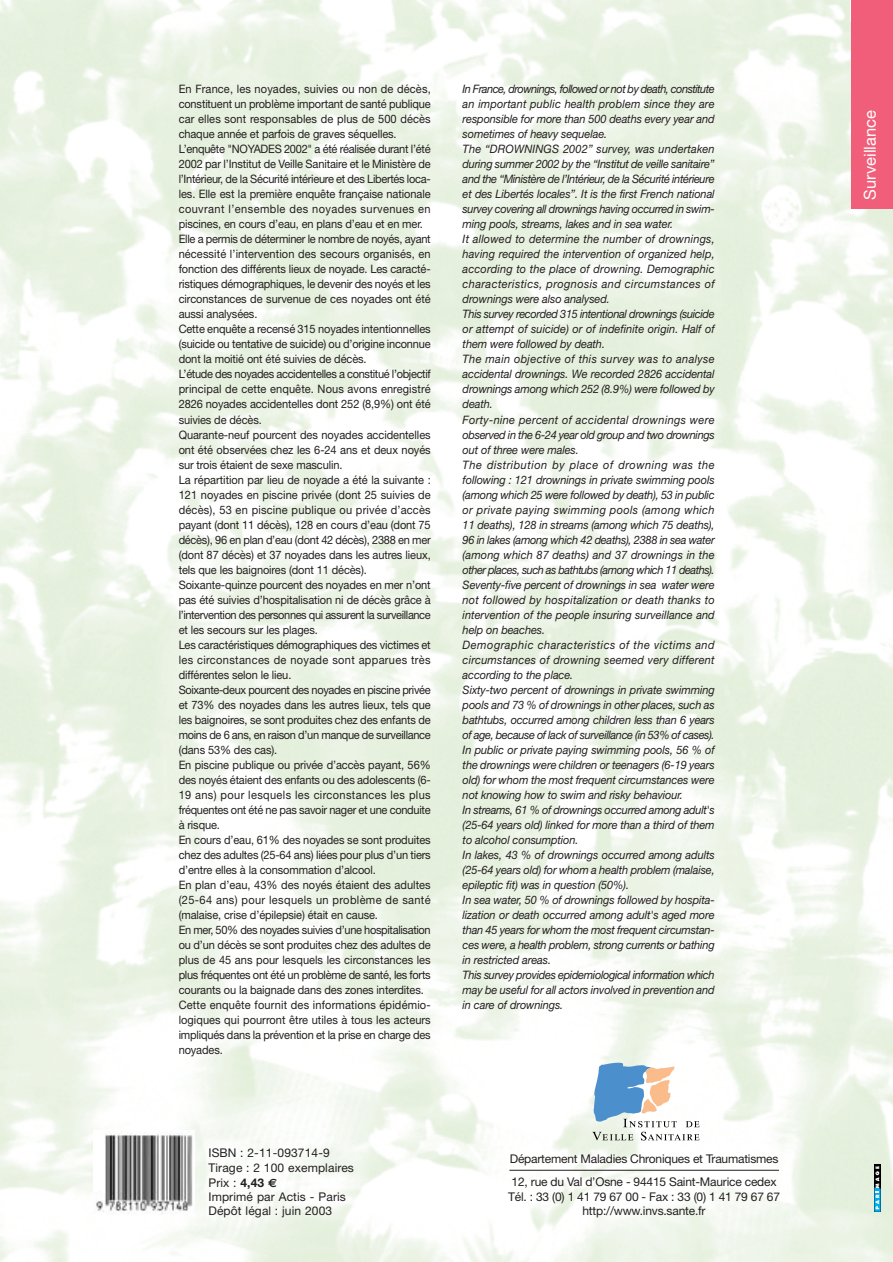
<style>
.page{position:relative;width:893px;height:1262px;background:#fff}
.page>*{position:absolute;margin:0;border:0;box-sizing:border-box;transform-origin:0 0}
.t1{font:16.5px "Helvetica Neue";color:#fff}
.t2{font:12px/23px "Helvetica Neue";letter-spacing:-.015em;color:#231f1f}
.t3{font:12px/14.4px "Helvetica Neue";letter-spacing:.01em;color:#231f1f}
.t4{font:11.7px/15px "Helvetica Neue";letter-spacing:-.01em;color:#231f1f;scale:.95 1}
.t5{font:italic 11.7px/15px "Helvetica Neue";letter-spacing:-.01em;color:#231f1f;scale:.95 1}
.s1{font-weight:700}
.s2{font-family:"Euro Sans";font-weight:700}
</style>
<div class="page">
<img style="left:0;top:0;width:892px;height:1261px">
<div style="left:850px;top:0;width:42px;height:21px;background:#fff"></div>
<div style="left:851px;top:0;width:41px;height:209px;background:#f05e79"></div>
<svg style="left:592px;top:1062px;width:107px;height:78px"></svg>
<div style="left:874px;top:1163px;width:6px;height:48px;background:#000"></div>
<svg style="left:874px;top:1166px;width:6px;height:45px"></svg>
<hr style="left:509px;top:1169px;width:270px;height:1px;background:#231f1f">
<div style="left:93px;top:1130px;width:102px;height:85px;background:#fff"></div>
<img style="left:96px;top:1134px;width:97px;height:80px">
<p class="t4" style="left:179px;top:83px;width:267px">En France, les noyades, suivies ou non de décès, constituent un problème important de santé publique car elles sont responsables de plus de 500 décès chaque année et parfois de graves séquelles.<br>L’enquête "NOYADES 2002" a été réalisée durant l’été 2002 par l’Institut de Veille Sanitaire et le Ministère de l’Intérieur, de la Sécurité intérieure et des Libertés loca&shy;les. Elle est la première enquête française nationale couvrant l’ensemble des noyades survenues en piscines, en cours d’eau, en plans d’eau et en mer.<br>Elle a permis de déterminer le nombre de noyés, ayant nécessité l’intervention des secours organisés, en fonction des différents lieux de noyade. Les caracté&shy;ristiques démographiques, le devenir des noyés et les circonstances de survenue de ces noyades ont été aussi analysées.<br>Cette enquête a recensé 315 noyades intentionnelles (suicide ou tentative de suicide) ou d’origine inconnue dont la moitié ont été suivies de décès.<br>L’étude des noyades accidentelles a constitué l’objectif principal de cette enquête. Nous avons enregistré 2826 noyades accidentelles dont 252 (8,9%) ont été suivies de décès.<br>Quarante-neuf pourcent des noyades accidentelles ont été observées chez les 6-24 ans et deux noyés sur trois étaient de sexe masculin.<br>La répartition par lieu de noyade a été la suivante :<br>121 noyades en piscine privée (dont 25 suivies de décès), 53 en piscine publique ou privée d’accès payant (dont 11 décès), 128 en cours d’eau (dont 75 décès), 96 en plan d’eau (dont 42 décès), 2388 en mer (dont 87 décès) et 37 noyades dans les autres lieux, tels que les baignoires (dont 11 décès).<br>Soixante-quinze pourcent des noyades en mer n’ont pas été suivies d’hospitalisation ni de décès grâce à l’intervention des personnes qui assurent la surveillance et les secours sur les plages.<br>Les caractéristiques démographiques des victimes et les circonstances de noyade sont apparues très différentes selon le lieu.<br>Soixante-deux pourcent des noyades en piscine privée et 73% des noyades dans les autres lieux, tels que les baignoires, se sont produites chez des enfants de moins de 6 ans, en raison d’un manque de surveillance (dans 53% des cas).<br>En piscine publique ou privée d’accès payant, 56% des noyés étaient des enfants ou des adolescents (6- 19 ans) pour lesquels les circonstances les plus fréquentes ont été ne pas savoir nager et une conduite à risque.<br>En cours d’eau, 61% des noyades se sont produites chez des adultes (25-64 ans) liées pour plus d’un tiers d’entre elles à la consommation d’alcool.<br>En plan d’eau, 43% des noyés étaient des adultes (25-64 ans) pour lesquels un problème de santé (malaise, crise d’épilepsie) était en cause.<br>En mer, 50% des noyades suivies d’une hospitalisation ou d’un décès se sont produites chez des adultes de plus de 45 ans pour lesquels les circonstances les plus fréquentes ont été un problème de santé, les forts courants ou la baignade dans des zones interdites.<br>Cette enquête fournit des informations épidémio&shy;logiques qui pourront être utiles à tous les acteurs impliqués dans la prévention et la prise en charge des noyades.</p>
<p class="t5" style="left:462px;top:83px;width:267px">In France, drownings, followed or not by death, constitute an important public health problem since they are responsible for more than 500 deaths every year and sometimes of heavy sequelae.<br>The “DROWNINGS 2002” survey, was undertaken during summer 2002 by the “Institut de veille sanitaire” and the “Ministère de l’Intérieur, de la Sécurité intérieure et des Libertés locales”. It is the first French national survey covering all drownings having occurred in swim&shy;ming pools, streams, lakes and in sea water.<br>It allowed to determine the number of drownings, having required the intervention of organized help, according to the place of drowning. Demographic characteristics, prognosis and circumstances of drownings were also analysed.<br>This survey recorded 315 intentional drownings (suicide or attempt of suicide) or of indefinite origin. Half of them were followed by death.<br>The main objective of this survey was to analyse accidental drownings. We recorded 2826 accidental drownings among which 252 (8.9%) were followed by death.<br>Forty-nine percent of accidental drownings were observed in the 6-24 year old group and two drownings out of three were males.<br>The distribution by place of drowning was the following : 121 drownings in private swimming pools (among which 25 were followed by death), 53 in public or private paying swimming pools (among which 11 deaths), 128 in streams (among which 75 deaths), 96 in lakes (among which 42 deaths), 2388 in sea water (among which 87 deaths) and 37 drownings in the other places, such as bathtubs (among which 11 deaths).<br>Seventy-five percent of drownings in sea water were not followed by hospitalization or death thanks to intervention of the people insuring surveillance and help on beaches.<br>Demographic characteristics of the victims and circumstances of drowning seemed very different according to the place.<br>Sixty-two percent of drownings in private swimming pools and 73 % of drownings in other places, such as bathtubs, occurred among children less than 6 years of age, because of lack of surveillance (in 53% of cases).<br>In public or private paying swimming pools, 56 % of the drownings were children or teenagers (6-19 years old) for whom the most frequent circumstances were not knowing how to swim and risky behaviour.<br>In streams, 61 % of drownings occurred among adult's (25-64 years old) linked for more than a third of them to alcohol consumption.<br>In lakes, 43 % of drownings occurred among adults (25-64 years old) for whom a health problem (malaise, epileptic fit) was in question (50%).<br>In sea water, 50 % of drownings followed by hospita&shy;lization or death occurred among adult's aged more than 45 years for whom the most frequent circumstan&shy;ces were, a health problem, strong currents or bathing in restricted areas.<br>This survey provides epidemiological information which may be useful for all actors involved in prevention and in care of drownings.</p>
<p class="t3" style="left:208px;top:1147px;width:147px">ISBN : 2-11-093714-9<br>Tirage : 2 100 exemplaires<br>Prix : <span class="s1">4,43</span> <span class="s2">€<br></span>Imprimé par Actis - Paris<br>Dépôt légal : juin 2003</p>
<p class="t2" style="left:510px;top:1148px;width:270px">Département Maladies Chroniques et Traumatismes<br>12, rue du Val d’Osne - 94415 Saint-Maurice cedex</p>
<p class="t2" style="left:508px;top:1190px;width:273px;line-height:14.4px;text-align:center">Tél. : 33 (0) 1 41 79 67 00 - Fax : 33 (0) 1 41 79 67 67 http://www.invs.sante.fr</p>
<h1 class="t1" style="left:864px;top:199px;width:91px;rotate:-90deg">Surveillance</h1>
</div>
